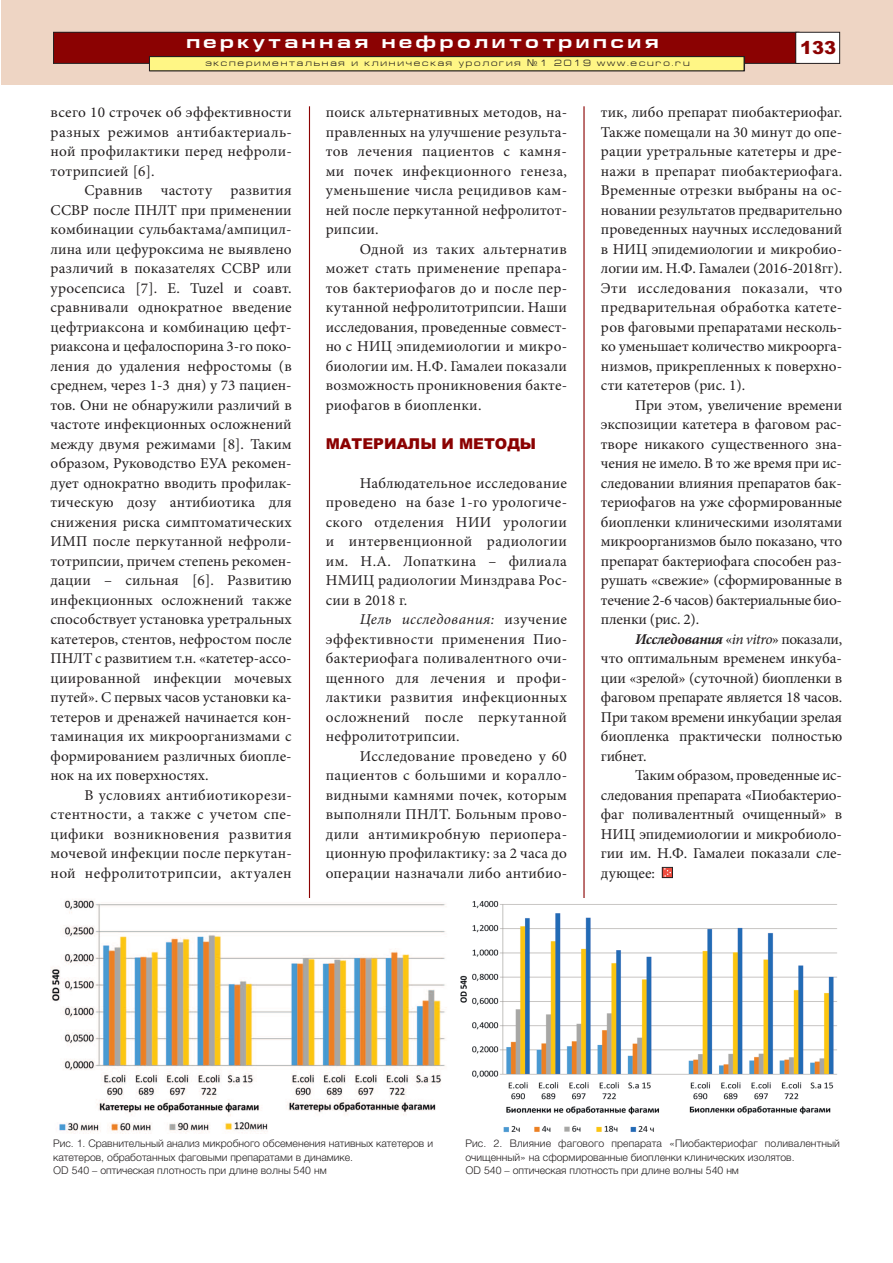
<style>
.page{position:relative;width:893px;height:1263px;background:#fff}
.page>*{position:absolute;margin:0;border:0;box-sizing:border-box;transform-origin:0 0}
.t1{font:700 18px "Europe Ext";letter-spacing:.2em;color:#fff}
.t2{font:900 18px "Arial";color:#8b0202}
.t3{font:15px/19.5px "Minion Pro";letter-spacing:.01em;color:#231f20;text-align:justify}
.t4{font:900 15px "Arial";color:#8b0202}
.t5{font:300 10.5px/13.5px "Helvetica";color:#231f20}
.t6{font:9px "Europe Ext Normal";letter-spacing:.2em;color:#231f20}
.s1{font-family:"Europe"}
.s2{font-weight:700;font-style:italic}
.s3{font-style:italic}
</style>
<div class="page">
<div style="left:1px;top:0;width:892px;height:85px;background:#eed5c4"></div>
<div style="left:54px;top:33px;width:745px;height:30px;background:#8b0202"></div>
<div style="left:53px;top:32px;width:746px;height:32px;border:1px solid #231f20"></div>
<div style="left:796px;top:33px;width:43px;height:30px;background:#fff"></div>
<div style="left:795px;top:32px;width:45px;height:32px;border:1px solid #231f20"></div>
<div style="left:150px;top:57px;width:594px;height:13px;background:#fff685"></div>
<div style="left:149px;top:56px;width:595px;height:15px;border:1px solid #231f20"></div>
<hr style="left:309px;top:106px;width:1px;height:793px;background:#8b0202">
<hr style="left:583px;top:106px;width:2px;height:793px;background:#8b0202">
<div style="left:662px;top:867px;width:11px;height:11px;border:1px solid #231f20"></div>
<svg style="left:663px;top:867px;width:9px;height:10px"></svg>
<img style="left:51px;top:899px;width:395px;height:235px">
<img style="left:460px;top:900px;width:377px;height:233px">
<p class="t1" style="left:186px;top:31px;width:474px">перкутанная нефролитотрипсия</p>
<p class="t2" style="left:800px;top:37px;width:38px">133</p>
<p class="t6" style="left:205px;top:57px;width:486px">экспериментальная и клиническая урология <span class="s1">¹</span>1 2019 www.ecuro.ru</p>
<p class="t3" style="left:51px;top:104px;width:243px">всего 10 строчек об эффективности разных режимов антибактериаль&shy;ной профилактики перед нефроли&shy;тотрипсией [6].</p>
<p class="t3" style="left:51px;top:182px;width:243px;text-indent:34px">Сравнив частоту развития ССВР после ПНЛТ при применении комбинации сульбактама/ампицил&shy;лина или цефуроксима не выявлено различий в показателях ССВР или уросепсиса [7]. E. Tuzel и соавт. сравнивали однократное введение цефтриаксона и комбинацию цефт&shy;риаксона и цефалоспорина 3-го поко&shy;ления до удаления нефростомы (в среднем, через 1-3 дня) у 73 пациен&shy;тов. Они не обнаружили различий в частоте инфекционных осложнений между двумя режимами [8]. Таким образом, Руководство ЕУА рекомен&shy;дует однократно вводить профилак&shy;тическую дозу антибиотика для снижения риска симптоматических ИМП после перкутанной нефроли&shy;тотрипсии, причем степень рекомен&shy;дации – сильная [6]. Развитию инфекционных осложнений также способствует установка уретральных катетеров, стентов, нефростом после ПНЛТ с развитием т.н. «катетер-ассо&shy;циированной инфекции мочевых путей». С первых часов установки ка&shy;тетеров и дренажей начинается кон&shy;таминация их микроорганизмами с формированием различных биопле&shy;нок на их поверхностях.</p>
<p class="t3" style="left:51px;top:786px;width:243px;text-indent:34px">В условиях антибиотикорези&shy;стентности, а также с учетом спе&shy;цифики возникновения развития мочевой инфекции после перкутан&shy;ной нефролитотрипсии, актуален</p>
<p class="t6" style="left:207px;top:58px;width:486px">экспериментальная и клиническая урология <span class="s1">¹</span>1 2019 www.ecuro.ru</p>
<p class="t3" style="left:601px;top:104px;width:243px">тик, либо препарат пиобактериофаг.<br>Также помещали на 30 минут до опе&shy;рации уретральные катетеры и дре&shy;нажи в препарат пиобактериофага.<br>Временные отрезки выбраны на ос&shy;новании результатов предварительно проведенных научных исследований в НИЦ эпидемиологии и микробио&shy;логии им. Н.Ф. Гамалеи (2016-2018гг).<br>Эти исследования показали, что предварительная обработка катете&shy;ров фаговыми препаратами несколь&shy;ко уменьшает количество микроорга&shy;низмов, прикрепленных к поверхно&shy;сти катетеров (рис. 1).</p>
<p class="t3" style="left:601px;top:396px;width:243px;text-indent:34px">При этом, увеличение времени экспозиции катетера в фаговом рас&shy;творе никакого существенного зна&shy;чения не имело. В то же время при ис&shy;следовании влияния препаратов бак&shy;териофагов на уже сформированные биопленки клиническими изолятами микроорганизмов было показано, что препарат бактериофага способен раз&shy;рушать «свежие» (сформированные в течение 2-6 часов) бактериальные био&shy;пленки (рис. 2).</p>
<p class="t3" style="left:601px;top:630px;width:243px;text-indent:34px"><span class="s2">Исследования</span> «<span class="s3">in vitro</span>» показали, что оптимальным временем инкуба&shy;ции «зрелой» (суточной) биопленки в фаговом препарате является 18 часов.<br>При таком времени инкубации зрелая биопленка практически полностью гибнет.</p>
<p class="t3" style="left:601px;top:767px;width:243px;text-indent:34px">Таким образом, проведенные ис&shy;следования препарата «Пиобактерио&shy;фаг поливалентный очищенный» в НИЦ эпидемиологии и микробиоло&shy;гии им. Н.Ф. Гамалеи показали сле&shy;дующее:</p>
<p class="t3" style="left:326px;top:104px;width:243px">поиск альтернативных методов, на&shy;правленных на улучшение результа&shy;тов лечения пациентов с камня&shy;ми почек инфекционного генеза, уменьшение числа рецидивов кам&shy;ней после перкутанной нефролитот&shy;рипсии.</p>
<p class="t3" style="left:326px;top:240px;width:243px;text-indent:34px">Одной из таких альтернатив может стать применение препара&shy;тов бактериофагов до и после пер&shy;кутанной нефролитотрипсии. Наши исследования, проведенные совмест&shy;но с НИЦ эпидемиологии и микро&shy;биологии им. Н.Ф. Гамалеи показали возможность проникновения бакте&shy;риофагов в биопленки.</p>
<p class="t4" style="left:326px;top:435px;width:212px">МАТЕРИАЛЫ И МЕТОДЫ</p>
<p class="t3" style="left:326px;top:474px;width:243px;text-indent:34px">Наблюдательное исследование проведено на базе 1-го урологиче&shy;ского отделения НИИ урологии и интервенционной радиологии им. Н.А. Лопаткина – филиала НМИЦ радиологии Минздрава Рос&shy;сии в 2018 г.</p>
<p class="t3" style="left:326px;top:611px;width:243px;text-indent:34px"><span class="s3">Цель исследования:</span> изучение эффективности применения Пио&shy;бактериофага поливалентного очи&shy;щенного для лечения и профи&shy;лактики развития инфекционных осложнений после перкутанной нефролитотрипсии.</p>
<p class="t3" style="left:326px;top:747px;width:243px;text-indent:34px">Исследование проведено у 60 пациентов с большими и коралло&shy;видными камнями почек, которым выполняли ПНЛТ. Больным прово&shy;дили антимикробную периопера&shy;ционную профилактику: за 2 часа до операции назначали либо антибио-</p>
<p class="t5" style="left:53px;top:1136px;width:381px">Рис. 1. Сравнительный анализ микробного обсеменения нативных катетеров и катетеров, обработанных фаговыми препаратами в динамике.<br>OD 540 – оптическая плотность при длине волны 540 нм</p>
<p class="t5" style="left:465px;top:1136px;width:376px">Рис. 2. Влияние фагового препарата «Пиобактериофаг поливалентный очищенный» на сформированные биопленки клинических изолятов.<br>OD 540 – оптическая плотность при длине волны 540 нм</p>
</div>
